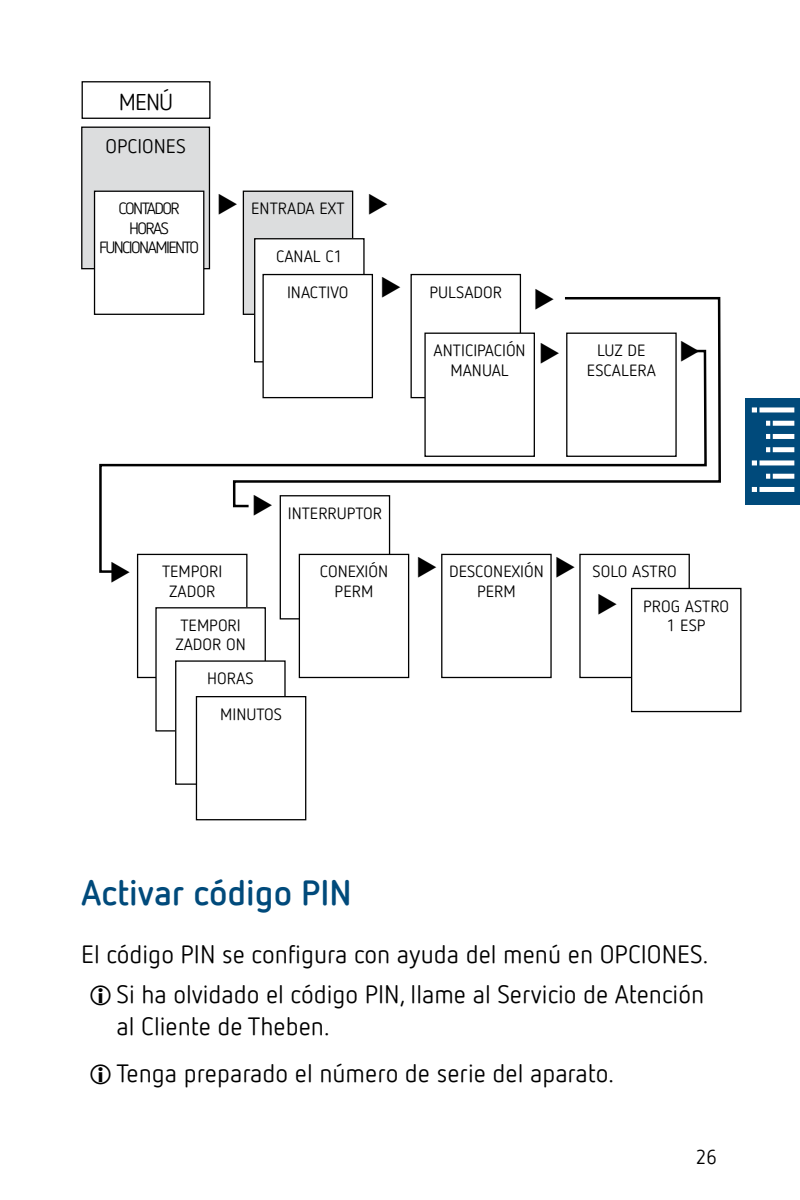
<style>
.page{position:relative;width:800px;height:1200px;background:#fff}
.page>*{position:absolute;margin:0;border:0;box-sizing:border-box;transform-origin:0 0}
.t1{font:700 35px "Netto Offc Pro";color:#004a7b}
.t2{font:25px/39.5px "Netto Offc Pro";color:#000;text-align:right}
.t3{font:22.75px "Theben Netto Offc Pro";color:#000}
.t4{font:20px "Netto Offc Pro";color:#000}
.t5{font:19.5px "Theben Netto Offc Pro";color:#000}
.t6{font:16.25px/19.5px "Theben Netto Offc Pro";color:#000;text-align:center}
.t7{font:16.25px/19.5px "Theben Netto Offc Pro";letter-spacing:-.1em;color:#000;text-align:center}
</style>
<div class="page">
<div style="left:745px;top:398px;width:55px;height:106px;background:#004a7b"></div>
<div style="left:752px;top:407px;width:42px;height:5px;background:#fff"></div>
<div style="left:766px;top:421px;width:28px;height:5px;background:#fff"></div>
<div style="left:766px;top:434px;width:28px;height:5px;background:#fff"></div>
<div style="left:766px;top:447px;width:28px;height:5px;background:#fff"></div>
<div style="left:766px;top:474px;width:28px;height:5px;background:#fff"></div>
<div style="left:752px;top:460px;width:42px;height:5px;background:#fff"></div>
<div style="left:752px;top:487px;width:42px;height:5px;background:#fff"></div>
<hr style="left:757px;top:406px;width:3px;height:92px;background:#004a7b">
<hr style="left:770px;top:419px;width:3px;height:36px;background:#004a7b">
<hr style="left:770px;top:470px;width:3px;height:14px;background:#004a7b">
<div style="left:82px;top:81px;width:129px;height:38px;border:1px solid #000"></div>
<div style="left:82px;top:127px;width:127px;height:142px;background:#dcddde"></div>
<div style="left:81px;top:127px;width:129px;height:142px;border:1px solid #000"></div>
<div style="left:95px;top:191px;width:109px;height:123px;background:#fff"></div>
<div style="left:94px;top:191px;width:110px;height:124px;border:1px solid #000"></div>
<div style="left:243px;top:191px;width:110px;height:123px;background:#dcddde"></div>
<div style="left:243px;top:191px;width:110px;height:124px;border:1px solid #000"></div>
<div style="left:255px;top:239px;width:109px;height:123px;background:#fff"></div>
<div style="left:254px;top:238px;width:111px;height:124px;border:1px solid #000"></div>
<div style="left:263px;top:275px;width:109px;height:123px;background:#fff"></div>
<div style="left:262px;top:274px;width:111px;height:124px;border:1px solid #000"></div>
<div style="left:411px;top:274px;width:110px;height:124px;border:1px solid #000"></div>
<div style="left:299px;top:554px;width:110px;height:124px;border:1px solid #000"></div>
<div style="left:441px;top:554px;width:111px;height:124px;border:1px solid #000"></div>
<div style="left:579px;top:554px;width:111px;height:124px;border:1px solid #000"></div>
<div style="left:137px;top:554px;width:110px;height:124px;border:1px solid #000"></div>
<div style="left:156px;top:608px;width:109px;height:123px;background:#fff"></div>
<div style="left:155px;top:607px;width:111px;height:125px;border:1px solid #000"></div>
<div style="left:176px;top:661px;width:109px;height:123px;background:#fff"></div>
<div style="left:175px;top:660px;width:111px;height:125px;border:1px solid #000"></div>
<div style="left:196px;top:697px;width:110px;height:123px;background:#fff"></div>
<div style="left:196px;top:696px;width:110px;height:124px;border:1px solid #000"></div>
<svg style="left:99px;top:463px;width:591px;height:111px"></svg>
<svg style="left:232px;top:296px;width:489px;height:213px"></svg>
<div style="left:632px;top:588px;width:109px;height:124px;background:#fff"></div>
<div style="left:631px;top:588px;width:111px;height:124px;border:1px solid #000"></div>
<svg style="left:254px;top:494px;width:18px;height:21px"></svg>
<svg style="left:112px;top:561px;width:18px;height:13px"></svg>
<svg style="left:535px;top:296px;width:19px;height:13px"></svg>
<svg style="left:681px;top:341px;width:18px;height:21px"></svg>
<svg style="left:418px;top:557px;width:18px;height:17px"></svg>
<svg style="left:556px;top:557px;width:19px;height:17px"></svg>
<svg style="left:382px;top:296px;width:18px;height:2px"></svg>
<svg style="left:541px;top:342px;width:18px;height:21px"></svg>
<h3 class="t3" style="left:119px;top:87px;width:56px">MENÚ</h3>
<p class="t5" style="left:105px;top:133px;width:82px">OPCIONES</p>
<p class="t7" style="left:99px;top:198px;width:101px">CONTADOR<br>HORAS<br>FUNCIONAMIENTO</p>
<p class="t6" style="left:251px;top:198px;width:95px">ENTRADA EXT</p>
<p class="t6" style="left:276px;top:246px;width:68px">CANAL C1</p>
<p class="t6" style="left:287px;top:282px;width:63px">INACTIVO</p>
<p class="t6" style="left:429px;top:282px;width:74px">PULSADOR</p>
<p class="t6" style="left:288px;top:503px;width:96px">INTERRUPTOR</p>
<p class="t6" style="left:434px;top:340px;width:94px">ANTICIPACIÓN<br>MANUAL</p>
<p class="t6" style="left:587px;top:340px;width:71px">LUZ DE<br>ESCALERA</p>
<p class="t6" style="left:320px;top:561px;width:70px">CONEXIÓN<br>PERM</p>
<p class="t6" style="left:449px;top:561px;width:96px">DESCONEXIÓN<br>PERM</p>
<p class="t6" style="left:162px;top:561px;width:62px">TEMPORI</p>
<p class="t6" style="left:593px;top:561px;width:86px">SOLO ASTRO</p>
<p class="t6" style="left:180px;top:574px;width:62px;line-height:34px;text-align:left;text-indent:-11px">ZADOR<br>TEMPORI</p>
<p class="t6" style="left:207px;top:627px;width:48px;line-height:33.8px;text-align:left;text-indent:-32px">ZADOR ON<br>HORAS</p>
<p class="t6" style="left:220px;top:704px;width:63px">MINUTOS</p>
<p class="t6" style="left:643px;top:595px;width:88px">PROG ASTRO<br>1 ESP</p>
<h1 class="t1" style="left:81px;top:869px;width:272px">Activar código PIN</h1>
<h2 class="t2" style="left:81px;top:934px;width:629px">El código PIN se configura con ayuda del menú en OPCIONES.<br>Si ha olvidado el código PIN, llame al Servicio de Atención</h2>
<h2 class="t2" style="left:117px;top:1002px;width:499px;line-height:46.8px;text-align:left">al Cliente de Theben.<br>Tenga preparado el número de serie del aparato.</h2>
<p class="t4" style="left:696px;top:1144px;width:23px">26</p>
</div>
